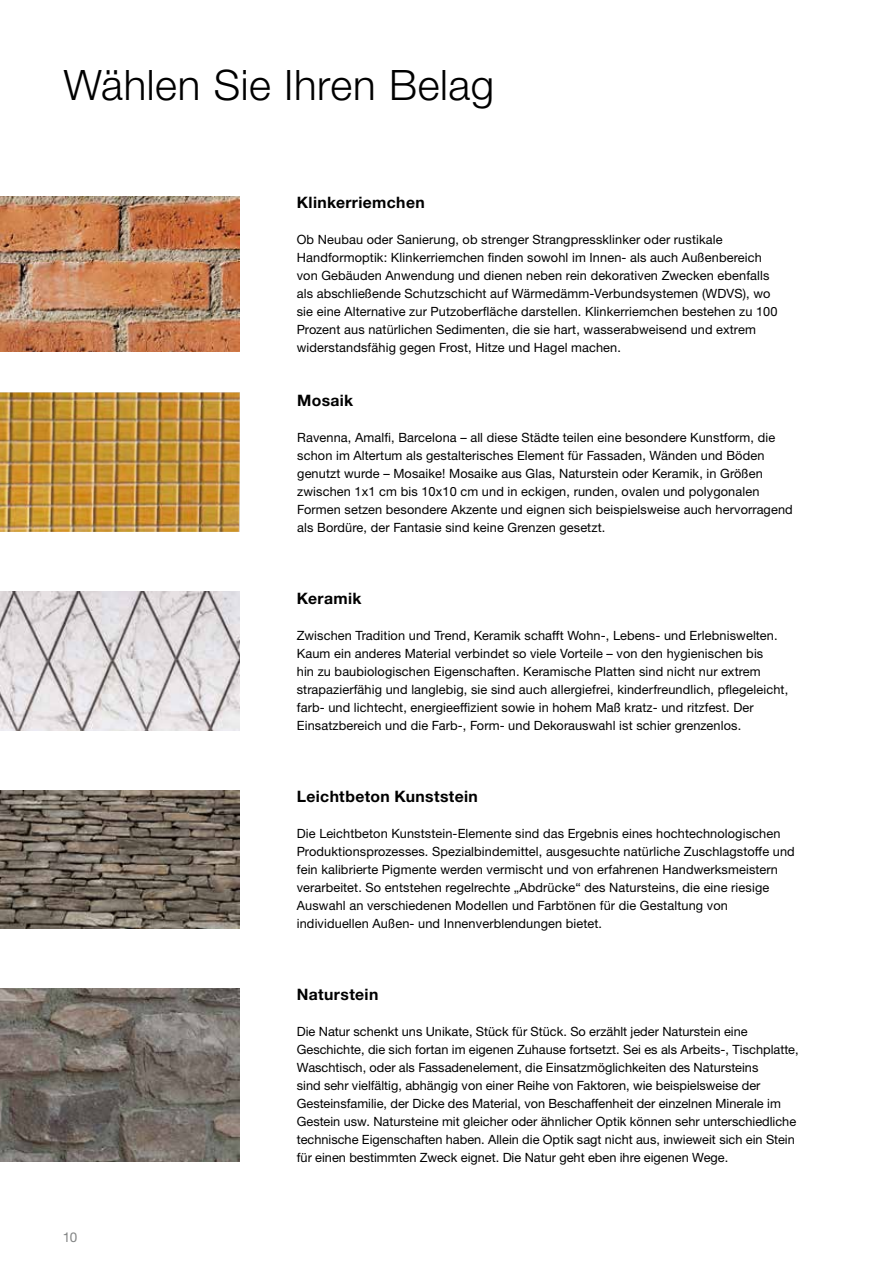
<style>
.page{position:relative;width:893px;height:1263px;background:#fff}
.page>*{position:absolute;margin:0;border:0;box-sizing:border-box;transform-origin:0 0}
.t1{font:300 42px "Helvetica Neue LTW1 G";letter-spacing:.015em;color:#000}
.t2{font:700 15.75px "Helvetica Neue LTW1 G";letter-spacing:.025em;color:#000}
.t3{font:13.5px "Helvetica Neue LTW1 G";color:#848686}
.t4{font:12.75px/18px "Helvetica Neue LTW1 G";letter-spacing:.01em;color:#000}
</style>
<div class="page">
<img style="left:0;top:392px;width:240px;height:140px">
<img style="left:0;top:790px;width:239px;height:138px">
<img style="left:0;top:591px;width:239px;height:140px">
<img style="left:0;top:988px;width:239px;height:174px">
<img style="left:0;top:197px;width:240px;height:155px">
<h1 class="t1" style="left:64px;top:59px;width:432px">Wählen Sie Ihren Belag</h1>
<p class="t2" style="left:297px;top:192px;width:129px">Klinkerriemchen</p>
<p class="t4" style="left:297px;top:230px;width:482px">Ob Neubau oder Sanierung, ob strenger Strangpressklinker oder rustikale Handformoptik: Klinkerriemchen finden sowohl im Innen- als auch Außenbereich von Gebäuden Anwendung und dienen neben rein dekorativen Zwecken ebenfalls als abschließende Schutzschicht auf Wärmedämm-Verbundsystemen (WDVS), wo sie eine Alternative zur Putzoberfläche darstellen. Klinkerriemchen bestehen zu 100<br>Prozent aus natürlichen Sedimenten, die sie hart, wasserabweisend und extrem widerstandsfähig gegen Frost, Hitze und Hagel machen.</p>
<p class="t2" style="left:297px;top:390px;width:58px">Mosaik</p>
<p class="t4" style="left:297px;top:428px;width:497px">Ravenna, Amalfi, Barcelona – all diese Städte teilen eine besondere Kunstform, die schon im Altertum als gestalterisches Element für Fassaden, Wänden und Böden genutzt wurde – Mosaike! Mosaike aus Glas, Naturstein oder Keramik, in Größen zwischen 1x1 cm bis 10x10 cm und in eckigen, runden, ovalen und polygonalen Formen setzen besondere Akzente und eignen sich beispielsweise auch hervorragend als Bordüre, der Fantasie sind keine Grenzen gesetzt.</p>
<p class="t2" style="left:297px;top:588px;width:66px">Keramik</p>
<p class="t4" style="left:297px;top:626px;width:493px">Zwischen Tradition und Trend, Keramik schafft Wohn-, Lebens- und Erlebniswelten.<br>Kaum ein anderes Material verbindet so viele Vorteile – von den hygienischen bis<br>hin zu baubiologischen Eigenschaften. Keramische Platten sind nicht nur extrem strapazierfähig und langlebig, sie sind auch allergiefrei, kinderfreundlich, pflegeleicht, farb- und lichtecht, energieeffizient sowie in hohem Maß kratz- und ritzfest. Der Einsatzbereich und die Farb-, Form- und Dekorauswahl ist schier grenzenlos.</p>
<p class="t2" style="left:297px;top:786px;width:183px">Leichtbeton Kunststein</p>
<p class="t4" style="left:297px;top:824px;width:500px">Die Leichtbeton Kunststein-Elemente sind das Ergebnis eines hochtechnologischen Produktionsprozesses. Spezialbindemittel, ausgesuchte natürliche Zuschlagstoffe und fein kalibrierte Pigmente werden vermischt und von erfahrenen Handwerksmeistern verarbeitet. So entstehen regelrechte „Abdrücke“ des Natursteins, die eine riesige Auswahl an verschiedenen Modellen und Farbtönen für die Gestaltung von individuellen Außen- und Innenverblendungen bietet.</p>
<p class="t2" style="left:297px;top:984px;width:83px">Naturstein</p>
<p class="t3" style="left:63px;top:1228px;width:16px">10</p>
<p class="t4" style="left:297px;top:1022px;width:503px">Die Natur schenkt uns Unikate, Stück für Stück. So erzählt jeder Naturstein eine Geschichte, die sich fortan im eigenen Zuhause fortsetzt. Sei es als Arbeits-, Tischplatte, Waschtisch, oder als Fassadenelement, die Einsatzmöglichkeiten des Natursteins<br>sind sehr vielfältig, abhängig von einer Reihe von Faktoren, wie beispielsweise der Gesteinsfamilie, der Dicke des Material, von Beschaffenheit der einzelnen Minerale im Gestein usw. Natursteine mit gleicher oder ähnlicher Optik können sehr unterschiedliche technische Eigenschaften haben. Allein die Optik sagt nicht aus, inwieweit sich ein Stein für einen bestimmten Zweck eignet. Die Natur geht eben ihre eigenen Wege.</p>
</div>
